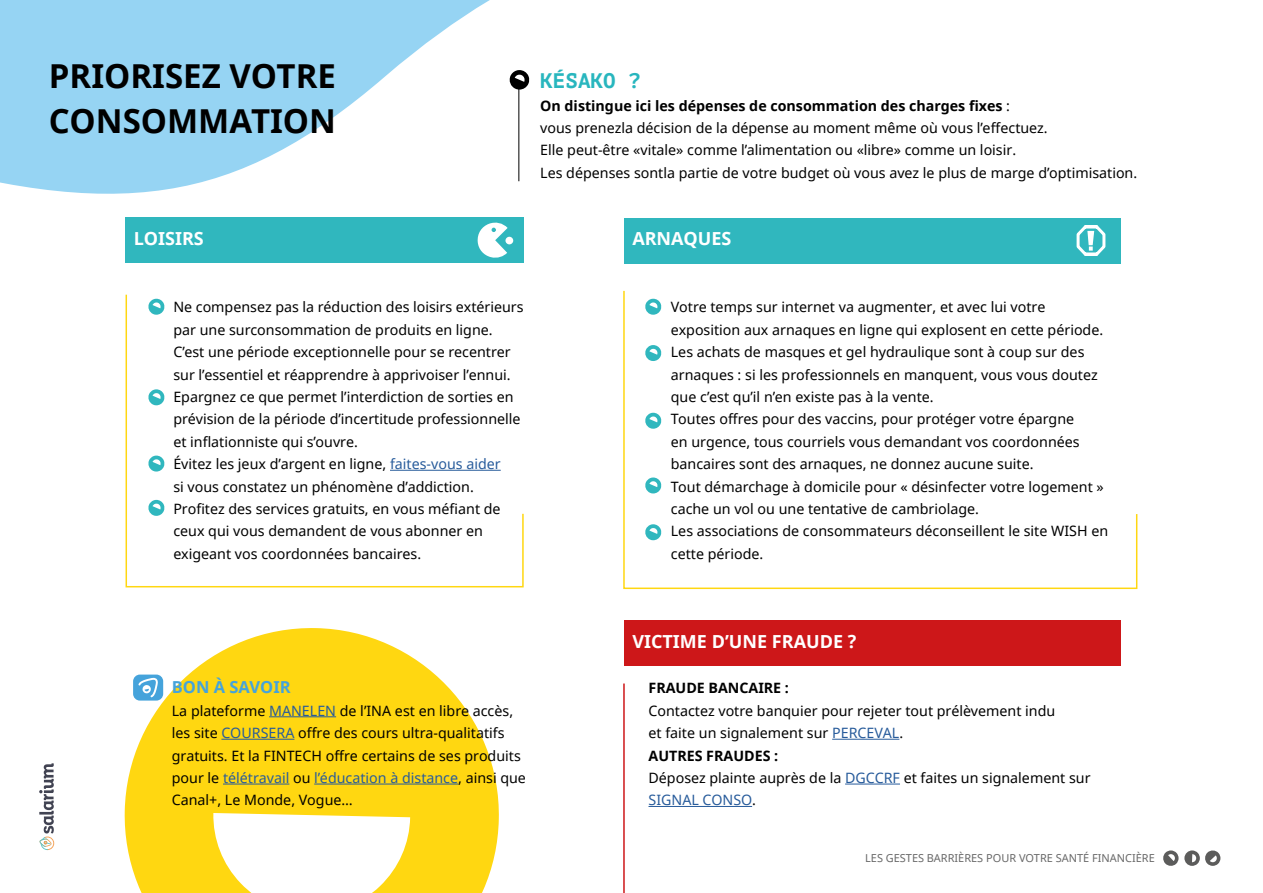
<style>
.page{position:relative;width:1263px;height:893px;background:#fff}
.page>*{position:absolute;margin:0;border:0;box-sizing:border-box;transform-origin:0 0}
.t1{font:700 33px/44.8px "Noto Sans";color:#000}
.t2{font:700 21px "PT Mono";color:#28b6be}
.t3{font:700 18px "Noto Sans";color:#fff}
.t4{font:700 16.5px "Noto Sans";color:#45a3db}
.t5{font:14.25px/22.4px "Noto Sans";color:#000}
.t6{font:700 14.25px "Noto Sans";color:#000}
.t7{font:10.95px "Noto Sans";color:#686868}
.s1{font-weight:700}
.s2{color:#275b9b}
</style>
<div class="page">
<div style="left:126px;top:218px;width:398px;height:45px;background:#30b7be"></div>
<svg style="left:0;top:0;width:530px;height:223px;fill:#96d4f3"></svg>
<svg style="left:508px;top:70px;width:21px;height:20px"></svg>
<hr style="left:518px;top:86px;width:1px;height:95px;background:#000">
<svg style="left:125px;top:294px;width:399px;height:294px"></svg>
<svg style="left:124px;top:628px;width:375px;height:265px;fill:#ffd711"></svg>
<hr style="left:269px;top:716px;width:67px;height:1px;background:#275b9b">
<hr style="left:221px;top:739px;width:73px;height:1px;background:#275b9b">
<hr style="left:223px;top:784px;width:66px;height:1px;background:#275b9b">
<hr style="left:314px;top:784px;width:144px;height:1px;background:#275b9b">
<div style="left:624px;top:218px;width:497px;height:46px;background:#30b7be"></div>
<div style="left:624px;top:621px;width:497px;height:45px;background:#cd1719"></div>
<svg style="left:623px;top:290px;width:515px;height:300px"></svg>
<svg style="left:623px;top:683px;width:277px;height:210px"></svg>
<hr style="left:832px;top:739px;width:67px;height:1px;background:#275b9b">
<hr style="left:845px;top:784px;width:55px;height:1px;background:#275b9b">
<hr style="left:648px;top:806px;width:104px;height:1px;background:#275b9b">
<svg style="left:1076px;top:225px;width:30px;height:31px"></svg>
<div style="left:505px;top:237px;width:8px;height:7px;background:#fff;border-radius:50%"></div>
<svg style="left:477px;top:221px;width:31px;height:37px"></svg>
<div style="left:133px;top:675px;width:30px;height:26px;background:#45a3db;border-radius:7px"></div>
<svg style="left:138px;top:678px;width:20px;height:20px"></svg>
<svg style="left:147px;top:299px;width:18px;height:16px"></svg>
<svg style="left:147px;top:389px;width:18px;height:16px"></svg>
<svg style="left:147px;top:456px;width:18px;height:16px"></svg>
<svg style="left:147px;top:500px;width:18px;height:16px"></svg>
<svg style="left:644px;top:299px;width:17px;height:16px"></svg>
<svg style="left:644px;top:345px;width:17px;height:16px"></svg>
<svg style="left:644px;top:413px;width:17px;height:16px"></svg>
<svg style="left:644px;top:477px;width:17px;height:16px"></svg>
<svg style="left:644px;top:524px;width:17px;height:16px"></svg>
<svg style="left:39px;top:763px;width:15px;height:87px"></svg>
<svg style="left:1163px;top:850px;width:15px;height:16px"></svg>
<svg style="left:1184px;top:850px;width:36px;height:16px"></svg>
<h1 class="t1" style="left:49px;top:53px;width:289px">PRIORISEZ VOTRE<br>CONSOMMATION</h1>
<p class="t3" style="left:134px;top:226px;width:72px">LOISIRS</p>
<h2 class="t2" style="left:540px;top:68px;width:102px">KÉSAKO ?</h2>
<p class="t5" style="left:540px;top:94px;width:598px"><span class="s1">On distingue ici les dépenses de consommation des charges fixes</span> :<br>vous prenezla décision de la dépense au moment même où vous l’effectuez.<br>Elle peut-être «vitale» comme l’alimentation ou «libre» comme un loisir.<br>Les dépenses sontla partie de votre budget où vous avez le plus de marge d’optimisation.</p>
<p class="t3" style="left:632px;top:226px;width:101px">ARNAQUES</p>
<p class="t5" style="left:173px;top:296px;width:352px">Ne compensez pas la réduction des loisirs extérieurs par une surconsommation de produits en ligne.<br>C’est une période exceptionnelle pour se recentrer sur l’essentiel et réapprendre à apprivoiser l’ennui.<br>Epargnez ce que permet l’interdiction de sorties en prévision de la période d’incertitude professionnelle et inflationniste qui s’ouvre.<br>Évitez les jeux d’argent en ligne, <span class="s2">faites-vous aider<br></span>si vous constatez un phénomène d’addiction.<br>Profitez des services gratuits, en vous méfiant de ceux qui vous demandent de vous abonner en exigeant vos coordonnées bancaires.</p>
<p class="t5" style="left:671px;top:296px;width:439px">Votre temps sur internet va augmenter, et avec lui votre exposition aux arnaques en ligne qui explosent en cette période.<br>Les achats de masques et gel hydraulique sont à coup sur des arnaques : si les professionnels en manquent, vous vous doutez que c’est qu’il n’en existe pas à la vente.<br>Toutes offres pour des vaccins, pour protéger votre épargne<br>en urgence, tous courriels vous demandant vos coordonnées bancaires sont des arnaques, ne donnez aucune suite.<br>Tout démarchage à domicile pour « désinfecter votre logement » cache un vol ou une tentative de cambriolage.<br>Les associations de consommateurs déconseillent le site WISH en cette période.</p>
<p class="t4" style="left:172px;top:676px;width:120px">BON À SAVOIR</p>
<p class="t5" style="left:172px;top:699px;width:356px">La plateforme <span class="s2">MANELEN</span> de l’INA est en libre accès, les site <span class="s2">COURSERA</span> offre des cours ultra-qualitatifs gratuits. Et la FINTECH offre certains de ses produits pour le <span class="s2">télétravail</span> ou <span class="s2">l’éducation à distance</span>, ainsi que Canal+, Le Monde, Vogue…</p>
<p class="t3" style="left:632px;top:629px;width:226px">VICTIME D’UNE FRAUDE ?</p>
<p class="t6" style="left:648px;top:678px;width:142px">FRAUDE BANCAIRE :</p>
<p class="t5" style="left:648px;top:699px;width:443px">Contactez votre banquier pour rejeter tout prélèvement indu<br>et faite un signalement sur <span class="s2">PERCEVAL</span>.<br><span class="s1">AUTRES FRAUDES :<br></span>Déposez plainte auprès de la <span class="s2">DGCCRF</span> et faites un signalement sur <span class="s2">SIGNAL CONSO</span>.</p>
<p class="t7" style="left:865px;top:851px;width:291px">LES GESTES BARRIÈRES POUR VOTRE SANTÉ FINANCIÈRE</p>
</div>
